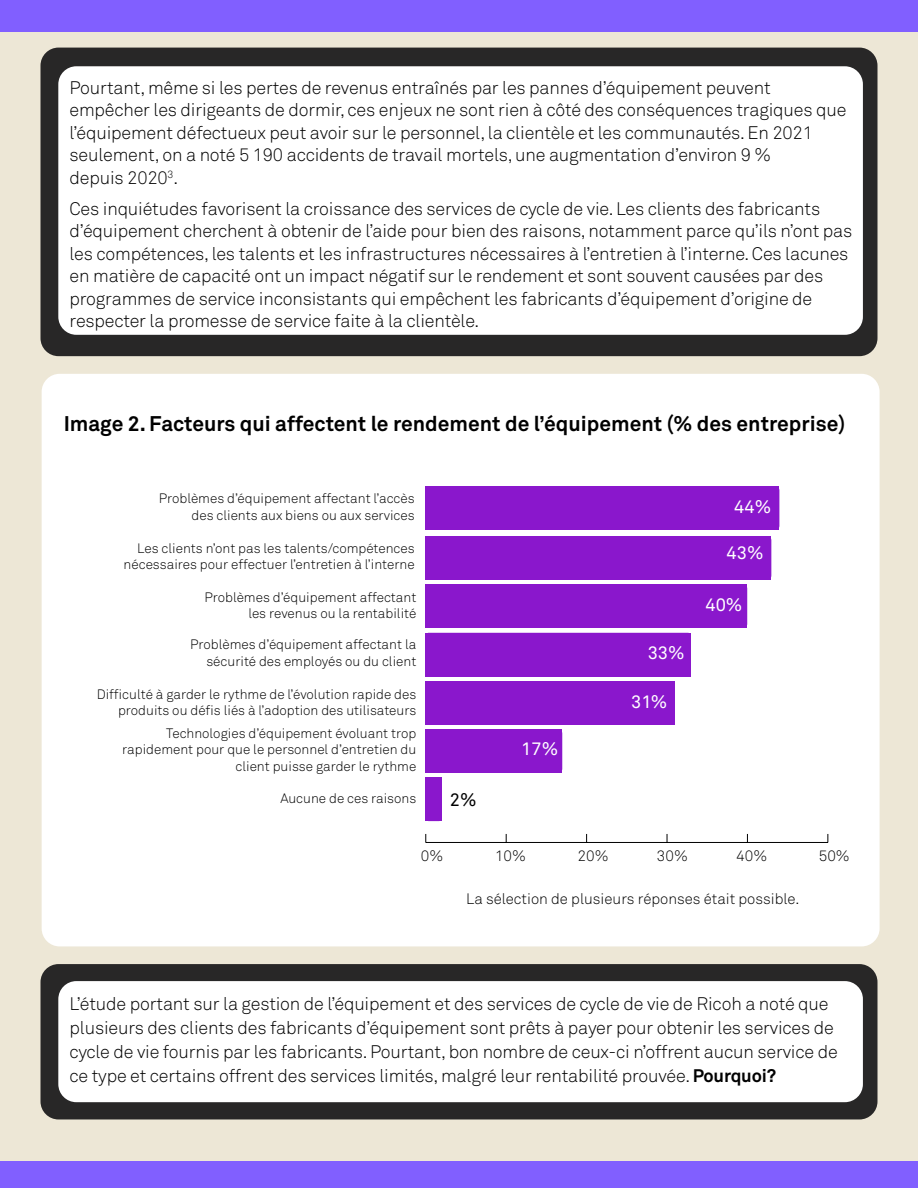
<style>
.page{position:relative;width:918px;height:1188px;background:#fff}
.page>*{position:absolute;margin:0;border:0;box-sizing:border-box;transform-origin:0 0}
.t1{font:700 21px "Akkurat Pro";color:#000}
.t2{font:300 18px/22.5px "Akkurat Pro";letter-spacing:-.01em;color:#000}
.t3{font:18px "Akkurat Pro";color:#fff}
.t4{font:18px "Akkurat Pro";color:#000}
.t5{font:300 15px "Akkurat Pro";color:#000}
.t6{font:300 13.5px/16.5px "Akkurat Pro";color:#000;text-align:right}
.s1{font-weight:700}
</style>
<div class="page">
<div style="left:0;top:0;width:918px;height:1174px;background:#ede7d6"></div>
<div style="left:42px;top:374px;width:838px;height:572px;background:#fff;border-radius:18px"></div>
<div style="left:40px;top:48px;width:838px;height:308px;background:#282727;border-radius:18px"></div>
<div style="left:40px;top:964px;width:838px;height:155px;background:#282727;border-radius:18px"></div>
<div style="left:58px;top:66px;width:805px;height:269px;background:#fff;border-radius:18px"></div>
<div style="left:58px;top:981px;width:805px;height:121px;background:#fff;border-radius:18px"></div>
<hr style="left:426px;top:842px;width:402px;height:1px;background:#000">
<svg style="left:426px;top:587px;width:322px;height:191px"></svg>
<div style="left:426px;top:778px;width:16px;height:43px;background:#8a17cc"></div>
<div style="left:426px;top:729px;width:136px;height:44px;background:#8a17cc"></div>
<div style="left:426px;top:681px;width:249px;height:44px;background:#8a17cc"></div>
<div style="left:426px;top:633px;width:265px;height:43px;background:#8a17cc"></div>
<div style="left:426px;top:584px;width:321px;height:44px;background:#8a17cc"></div>
<div style="left:426px;top:536px;width:345px;height:44px;background:#8a17cc"></div>
<div style="left:426px;top:486px;width:353px;height:44px;background:#8a17cc"></div>
<div style="left:0;top:1161px;width:918px;height:27px;background:#815fff"></div>
<div style="left:0;top:0;width:918px;height:31px;background:#815fff"></div>
<p class="t2" style="left:70px;top:76px;width:779px">Pourtant, même si les pertes de revenus entraînés par les pannes d’équipement peuvent empêcher les dirigeants de dormir, ces enjeux ne sont rien à côté des conséquences tragiques que l’équipement défectueux peut avoir sur le personnel, la clientèle et les communautés. En 2021 seulement, on a noté 5 190 accidents de travail mortels, une augmentation d’environ 9 %<br>depuis 2020<sup>3</sup>.</p>
<p class="t2" style="left:70px;top:197px;width:784px">Ces inquiétudes favorisent la croissance des services de cycle de vie. Les clients des fabricants d’équipement cherchent à obtenir de l’aide pour bien des raisons, notamment parce qu’ils n’ont pas les compétences, les talents et les infrastructures nécessaires à l’entretien à l’interne. Ces lacunes en matière de capacité ont un impact négatif sur le rendement et sont souvent causées par des programmes de service inconsistants qui empêchent les fabricants d’équipement d’origine de respecter la promesse de service faite à la clientèle.</p>
<p class="t1" style="left:64px;top:410px;width:783px">Image 2. Facteurs qui affectent le rendement de l’équipement (% des entreprise)</p>
<p class="t6" style="left:159px;top:490px;width:257px">Problèmes d’équipement affectant l’accès des clients aux biens ou aux services</p>
<p class="t6" style="left:124px;top:540px;width:293px">Les clients n’ont pas les talents/compétences nécessaires pour effectuer l’entretien à l’interne</p>
<p class="t6" style="left:205px;top:589px;width:213px">Problèmes d’équipement affectant les revenus ou la rentabilité</p>
<p class="t6" style="left:190px;top:636px;width:228px">Problèmes d’équipement affectant la sécurité des employés ou du client</p>
<p class="t6" style="left:97px;top:686px;width:321px">Difficulté à garder le rythme de l’évolution rapide des produits ou défis liés à l’adoption des utilisateurs</p>
<p class="t6" style="left:122px;top:725px;width:296px">Technologies d’équipement évoluant trop rapidement pour que le personnel d’entretien du client puisse garder le rythme</p>
<p class="t6" style="left:280px;top:790px;width:137px">Aucune de ces raisons</p>
<p class="t4" style="left:450px;top:789px;width:28px">2%</p>
<p class="t3" style="left:521px;top:738px;width:39px">17%</p>
<p class="t3" style="left:648px;top:642px;width:39px">33%</p>
<p class="t3" style="left:631px;top:691px;width:38px">31%</p>
<p class="t3" style="left:734px;top:496px;width:39px">44%</p>
<p class="t3" style="left:727px;top:543px;width:39px">43%</p>
<p class="t3" style="left:705px;top:594px;width:39px">40%</p>
<p class="t5" style="left:421px;top:847px;width:24px">0%</p>
<p class="t5" style="left:495px;top:847px;width:32px">10%</p>
<p class="t5" style="left:578px;top:847px;width:32px">20%</p>
<p class="t5" style="left:657px;top:847px;width:32px">30%</p>
<p class="t5" style="left:736px;top:847px;width:32px">40%</p>
<p class="t5" style="left:819px;top:847px;width:32px">50%</p>
<p class="t5" style="left:466px;top:889px;width:335px">La sélection de plusieurs réponses était possible.</p>
<p class="t2" style="left:70px;top:992px;width:770px;line-height:24px">L’étude portant sur la gestion de l’équipement et des services de cycle de vie de Ricoh a noté que plusieurs des clients des fabricants d’équipement sont prêts à payer pour obtenir les services de cycle de vie fournis par les fabricants. Pourtant, bon nombre de ceux-ci n’offrent aucun service de ce type et certains offrent des services limités, malgré leur rentabilité prouvée. <span class="s1">Pourquoi?</span></p>
</div>
